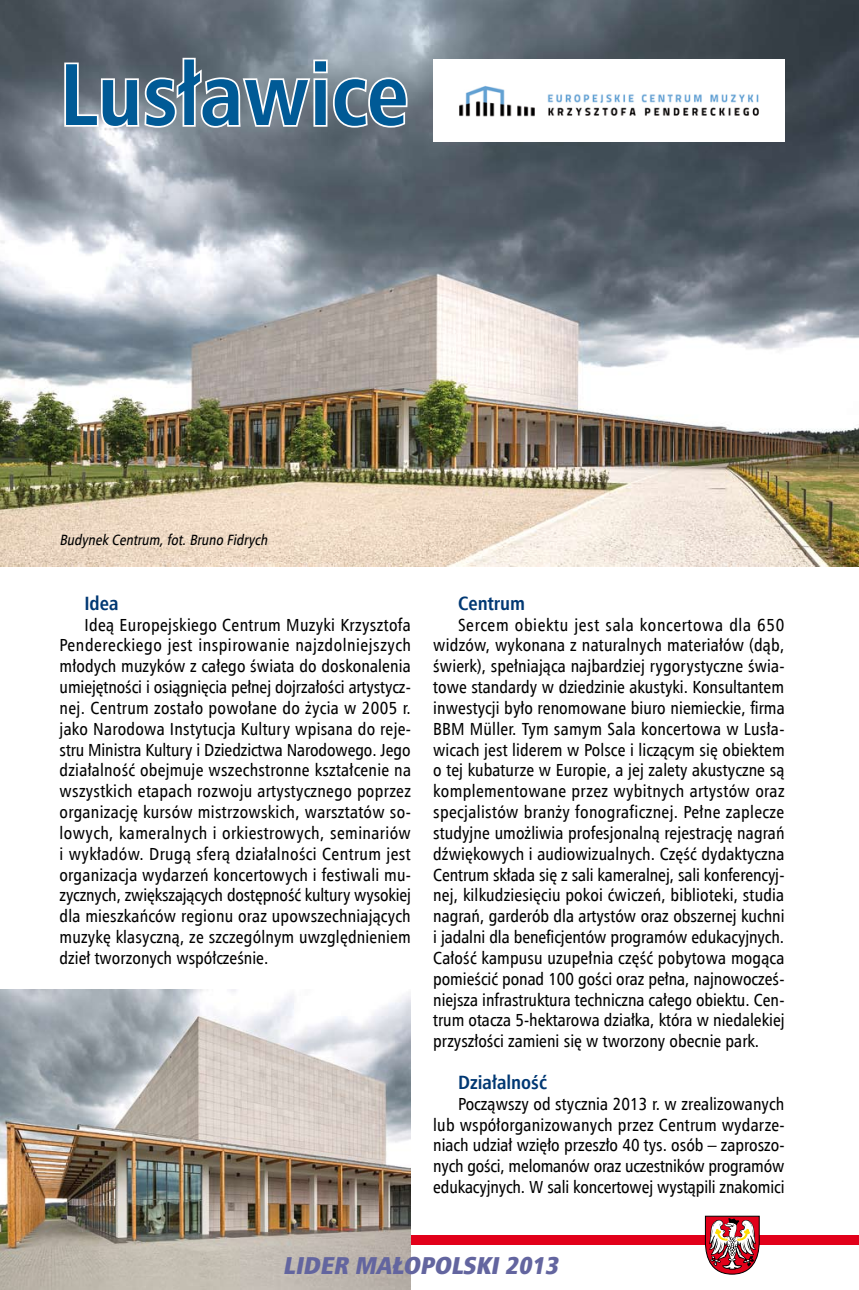
<style>
.page{position:relative;width:859px;height:1290px;background:#fff}
.page>*{position:absolute;margin:0;border:0;box-sizing:border-box;transform-origin:0 0}
.t1{font:700 87.5px "Humnst 777 Cn EU";color:#005a96}
.t2{font:italic 24.5px "Humnst 777 X Blk Cn EU";color:#63659f}
.t3{font:700 19.25px "Humnst 777 Cn EU";color:#003873}
.t4{font:17.5px/20.8px "Humnst 777 Cn EU";color:#000;text-align:justify}
.t5{font:italic 14.88px "Humnst 777 Cn EU";color:#000}
</style>
<div class="page">
<div style="left:0;top:1235px;width:858px;height:10px;background:#e2001a"></div>
<svg style="left:704px;top:1215px;width:55px;height:60px"></svg>
<img style="left:0;top:0;width:858px;height:567px">
<img style="left:0;top:990px;width:411px;height:300px">
<svg style="left:62px;top:56px;width:347px;height:76px"></svg>
<img style="left:433px;top:60px;width:351px;height:82px">
<h1 class="t1" style="left:60px;top:39px;width:351px">Lusławice</h1>
<p class="t5" style="left:60px;top:531px;width:212px">Budynek Centrum,fot.Bruno Fidrych</p>
<p class="t3" style="left:84px;top:591px;width:36px">Idea</p>
<p class="t4" style="left:60px;top:614px;width:353px;text-indent:25px">Ideą Europejskiego Centrum Muzyki Krzysztofa Pendereckiego jest inspirowanie najzdolniejszych młodych muzyków z całego świata do doskonalenia umiejętności i osiągnięcia pełnej dojrzałości artystycz&shy;nej. Centrum zostało powołane do życia w 2005 r. jako Narodowa Instytucja Kultury wpisana do reje&shy;stru Ministra Kultury i Dziedzictwa Narodowego. Jego działalność obejmuje wszechstronne kształcenie na wszystkich etapach rozwoju artystycznego poprzez organizację kursów mistrzowskich, warsztatów so&shy;lowych, kameralnych i orkiestrowych, seminariów i wykładów. Drugą sferą działalności Centrum jest organizacja wydarzeń koncertowych i festiwali mu&shy;zycznych, zwiększających dostępność kultury wysokiej dla mieszkańców regionu oraz upowszechniających muzykę klasyczną, ze szczególnym uwzględnieniem dzieł tworzonych współcześnie.</p>
<p class="t3" style="left:458px;top:591px;width:68px">Centrum</p>
<p class="t4" style="left:433px;top:614px;width:353px;text-indent:25px">Sercem obiektu jest sala koncertowa dla 650 widzów, wykonana z naturalnych materiałów (dąb, świerk), spełniająca najbardziej rygorystyczne świa&shy;towe standardy w dziedzinie akustyki. Konsultantem inwestycji było renomowane biuro niemieckie, firma BBM Müller. Tym samym Sala koncertowa w Lusła&shy;wicach jest liderem w Polsce i liczącym się obiektem o tej kubaturze w Europie, a jej zalety akustyczne są komplementowane przez wybitnych artystów oraz specjalistów branży fonograficznej. Pełne zaplecze studyjne umożliwia profesjonalną rejestrację nagrań dźwiękowych i audiowizualnych. Część dydaktyczna Centrum składa się z sali kameralnej, sali konferencyj&shy;nej, kilkudziesięciu pokoi ćwiczeń, biblioteki, studia nagrań, garderób dla artystów oraz obszernej kuchni i jadalni dla beneficjentów programów edukacyjnych.<br>Całość kampusu uzupełnia część pobytowa mogąca pomieścić ponad 100 gości oraz pełna, najnowocześ&shy;niejsza infrastruktura techniczna całego obiektu. Cen&shy;trum otacza 5-hektarowa działka, która w niedalekiej przyszłości zamieni się w tworzony obecnie park.</p>
<p class="t3" style="left:458px;top:1070px;width:90px">Działalność</p>
<p class="t4" style="left:433px;top:1093px;width:352px;text-indent:25px">Począwszy od stycznia 2013 r. w zrealizowanych lub współorganizowanych przez Centrum wydarze&shy;niach udział wzięło przeszło 40 tys. osób – zaproszo&shy;nych gości, melomanów oraz uczestników programów edukacyjnych. W sali koncertowej wystąpili znakomici</p>
<h2 class="t2" style="left:283px;top:1249px;width:282px">LIDER MAŁOPOLSKI2013</h2>
</div>
